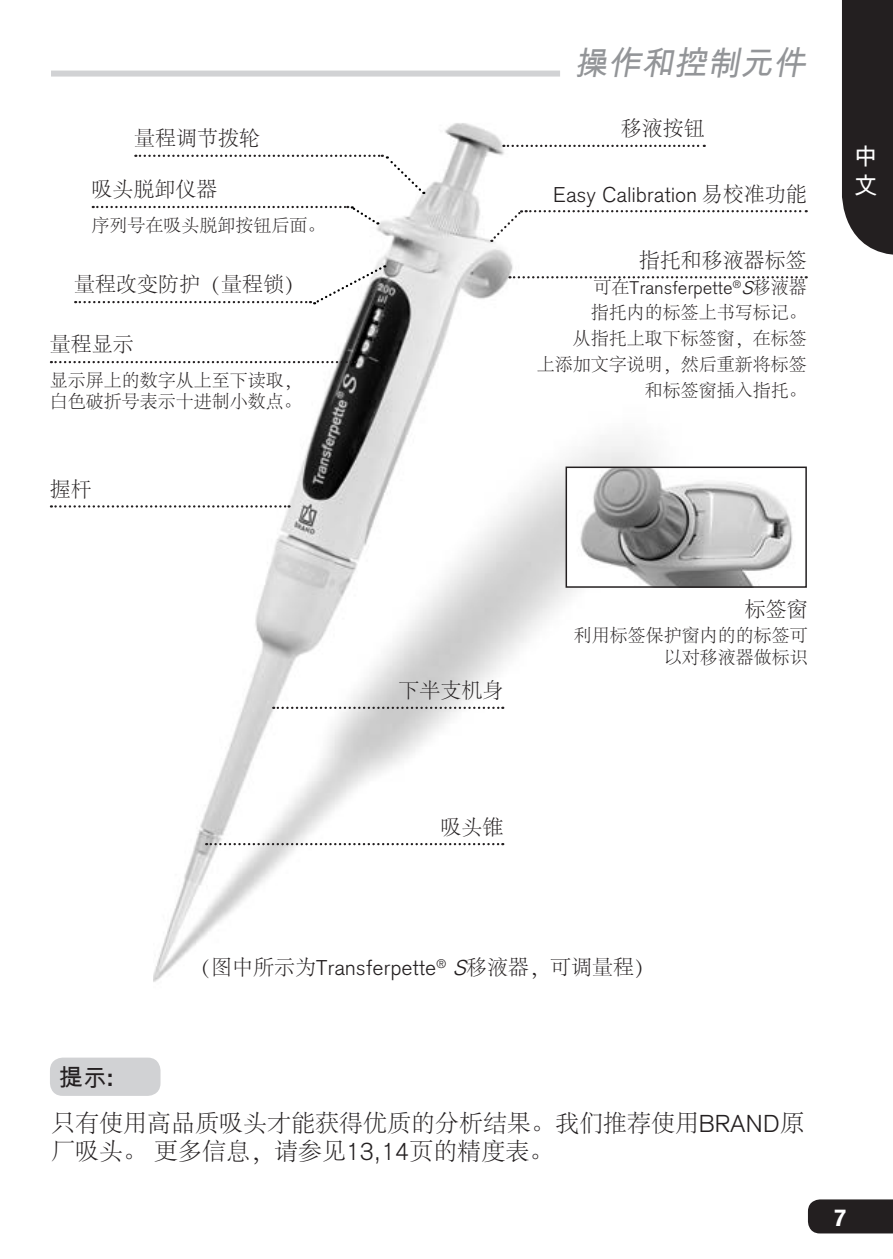
<style>
.page{position:relative;width:893px;height:1259px;background:#fff}
.page>*{position:absolute;margin:0;border:0;box-sizing:border-box;transform-origin:0 0}
.t1{font:italic 33px "Arial Unicode MS";color:#939598}
.t2{font:300 24px/28.8px "Adobe Song Std";color:#231f20}
.t3{font:24px "Arial Unicode MS";color:#231f20}
.t4{font:24px/28.8px "Arial Unicode MS";color:#fff}
.t5{font:700 24px "Akzidenz Grotesk";color:#fff}
.t6{font:300 21px "Adobe Song Std";color:#231f20}
.t7{font:300 21px "Akzidenz Grotesk";letter-spacing:.025em;color:#231f20}
.t8{font:300 18px/25.8px "Adobe Song Std";color:#231f20;text-align:right}
.t9{font:300 18px "Akzidenz Grotesk";letter-spacing:.025em;color:#231f20}
.s1{font-family:"Adobe Song Std"}
.s2{font-style:italic}
.s3{font-family:"Akzidenz Grotesk"}
.s4{font-family:"Akzidenz Grotesk";font-style:italic}
.s5{font-family:"Akzidenz Grotesk";font-weight:700}
</style>
<div class="page">
<img style="left:153px;top:123px;width:625px;height:859px">
<img style="left:569px;top:469px;width:224px;height:116px">
<div style="left:566px;top:466px;width:241px;height:122px;border:2px solid #231f20"></div>
<div style="left:808px;top:1199px;width:85px;height:34px;background:#231f20"></div>
<div style="left:842px;top:0;width:51px;height:255px;background:#231f20"></div>
<svg style="left:509px;top:276px;width:298px;height:2px"></svg>
<svg style="left:503px;top:145px;width:202px;height:2px"></svg>
<div style="left:51px;top:71px;width:509px;height:6px;background:#d1d2d4"></div>
<div style="left:50px;top:1057px;width:111px;height:39px;background:#d1d2d4;border-radius:13px"></div>
<svg style="left:491px;top:210px;width:316px;height:32px"></svg>
<svg style="left:273px;top:706px;width:230px;height:3px"></svg>
<svg style="left:206px;top:843px;width:297px;height:2px"></svg>
<svg style="left:51px;top:505px;width:239px;height:2px"></svg>
<svg style="left:135px;top:155px;width:289px;height:39px"></svg>
<svg style="left:51px;top:361px;width:305px;height:2px"></svg>
<svg style="left:93px;top:205px;width:285px;height:19px"></svg>
<svg style="left:75px;top:265px;width:310px;height:40px"></svg>
<p class="t6" style="left:134px;top:127px;width:127px">量程调节拨轮</p>
<p class="t6" style="left:92px;top:178px;width:128px">吸头脱卸仪器</p>
<p class="t8" style="left:92px;top:213px;width:236px">序列号在吸头脱卸按钮后面。</p>
<p class="t6" style="left:74px;top:273px;width:233px">量程改变防护（量程锁）</p>
<p class="t6" style="left:50px;top:333px;width:85px">量程显示</p>
<p class="t8" style="left:50px;top:370px;width:253px;line-height:21.6px;text-align:left">显示屏上的数字从上至下读取，白色破折号表示十进制小数点。</p>
<p class="t6" style="left:50px;top:478px;width:43px">握杆</p>
<h1 class="t1" style="left:575px;top:39px;width:241px">操作和控制元件</h1>
<p class="t6" style="left:621px;top:117px;width:85px">移液按钮</p>
<p class="t7" style="left:553px;top:182px;width:255px">Easy Calibration <span class="s1">易校准功能</span></p>
<p class="t6" style="left:639px;top:249px;width:169px">指托和移液器标签</p>
<p class="t9" style="left:594px;top:277px;width:215px"><span class="s1">可在</span>Transferpette<sup>®</sup><span class="s2">S</span><span class="s1">移液器</span></p>
<p class="t8" style="left:537px;top:301px;width:271px">指托内的标签上书写标记。<br>从指托上取下标签窗，在标签<br>上添加文字说明，然后重新将标签和标签窗插入指托。</p>
<h2 class="t4" style="left:854px;top:142px;width:25px">中文</h2>
<p class="t6" style="left:398px;top:679px;width:106px">下半支机身</p>
<p class="t6" style="left:440px;top:815px;width:64px">吸头锥</p>
<p class="t6" style="left:745px;top:597px;width:64px">标签窗</p>
<p class="t8" style="left:574px;top:626px;width:235px;line-height:21.6px">利用标签保护窗内的的标签可以对移液器做标识</p>
<p class="t6" style="left:190px;top:955px;width:467px">（图中所示为<span class="s3">Transferpette</span><sup>®</sup> <span class="s4">S</span>移液器，可调量程）</p>
<h2 class="t3" style="left:59px;top:1060px;width:56px">提示<span class="s5">:</span></h2>
<h2 class="t2" style="left:51px;top:1109px;width:755px">只有使用高品质吸头才能获得优质的分析结果。我们推荐使用<span class="s3">BRAND</span>原厂吸头。更多信息，请参见<span class="s3">13,14</span>页的精度表。</h2>
<h2 class="t5" style="left:833px;top:1203px;width:15px">7</h2>
</div>
